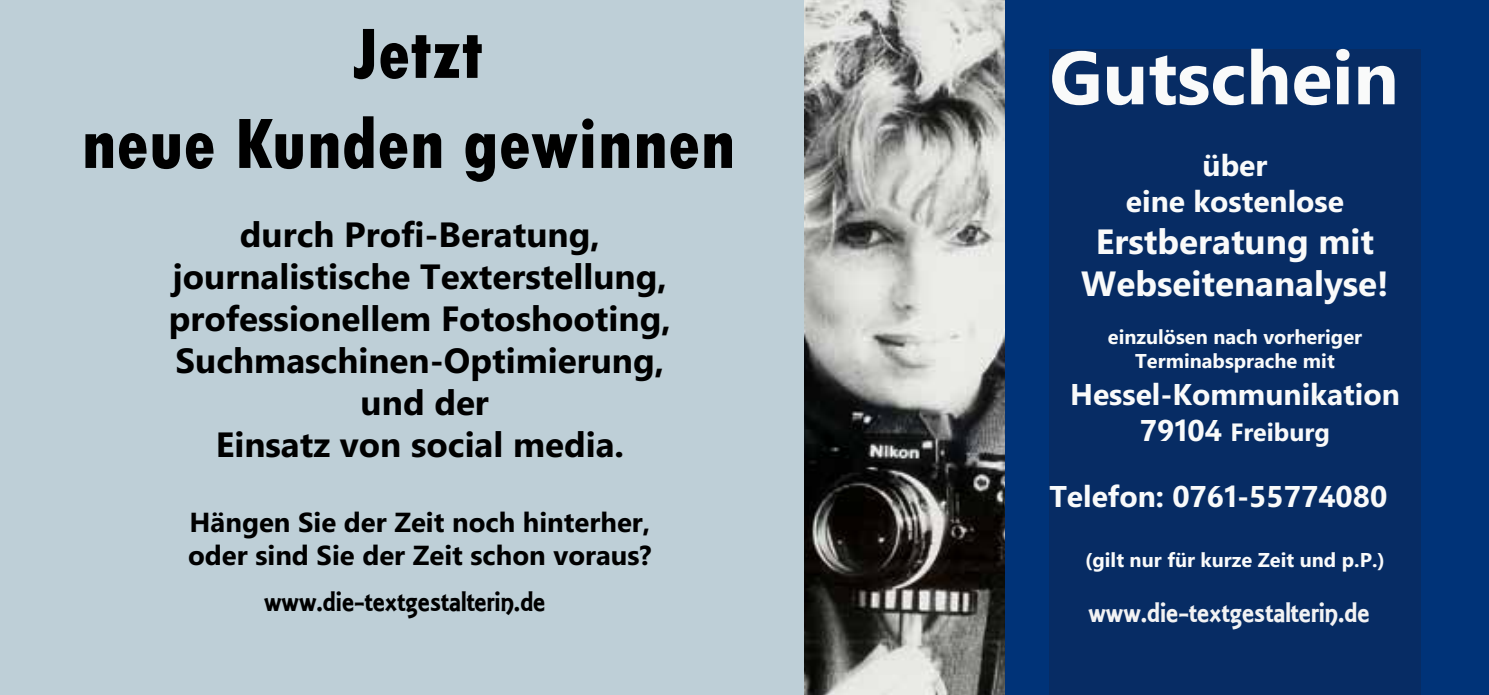
<style>
.page{position:relative;width:1489px;height:695px;background:#fff}
.page>*{position:absolute;margin:0;border:0;box-sizing:border-box;transform-origin:0 0}
.t1{font:800 condensed 75px/90px "Tw Cen";color:#000;text-align:center}
.t2{font:700 75px "Segoe WP";color:#f9fafa}
.t3{font:700 35px/42px "Segoe WP";color:#000;text-align:center}
.t4{font:700 35px/42px "Segoe WP";color:#f9fafa;text-align:center}
.t5{font:700 30px/36px "Segoe WP";color:#f9fafa;text-align:center}
.t6{font:30px "ARESSENCE";color:#000}
.t7{font:30px "ARESSENCE";color:#f2f2f3}
.t8{font:700 27.5px/33px "Segoe WP";color:#000}
.t9{font:700 25px "Segoe WP";color:#f9fafa}
.t10{font:700 20px/24px "Segoe WP";color:#f9fafa;text-align:center}
.s1{font-size:30px}
</style>
<div class="page">
<div style="left:0;top:0;width:1488px;height:694px;background:#becfd7"></div>
<div style="left:1005px;top:0;width:483px;height:694px;background:#003378"></div>
<div style="left:1049px;top:50px;width:371px;height:644px;background:#072c64"></div>
<img style="left:804px;top:0;width:200px;height:694px">
<h1 class="t1" style="left:81px;top:9px;width:656px">Jetzt<br>neue Kunden gewinnen</h1>
<p class="t3" style="left:169px;top:213px;width:503px">durch Profi-Beratung, journalistische Texterstellung, professionellem Fotoshooting,<br>Suchmaschinen-Optimierung, und der<br>Einsatz von social media.</p>
<p class="t8" style="left:188px;top:505px;width:465px">Hängen Sie der Zeit noch hinterher, oder sind Sie der Zeit schon voraus?</p>
<h1 class="t2" style="left:1049px;top:31px;width:351px">Gutschein</h1>
<p class="t5" style="left:1125px;top:147px;width:220px">über<br>eine kostenlose</p>
<p class="t4" style="left:1081px;top:220px;width:309px">Erstberatung mit<br>Webseitenanalyse!</p>
<p class="t10" style="left:1107px;top:325px;width:256px">einzulösen nach vorheriger<br>Terminabsprache mit</p>
<p class="t5" style="left:1070px;top:375px;width:331px">Hessel-Kommunikation</p>
<p class="t9" style="left:1139px;top:416px;width:191px"><span class="s1">79104</span> Freiburg</p>
<p class="t5" style="left:1049px;top:477px;width:339px">Telefon: 0761-55774080</p>
<p class="t10" style="left:1085px;top:547px;width:301px">(gilt nur für kurze Zeit und p.P.)</p>
<p class="t6" style="left:264px;top:584px;width:283px">www.die-textgestalterin.de</p>
<p class="t7" style="left:1088px;top:595px;width:283px">www.die-textgestalterin.de</p>
</div>
